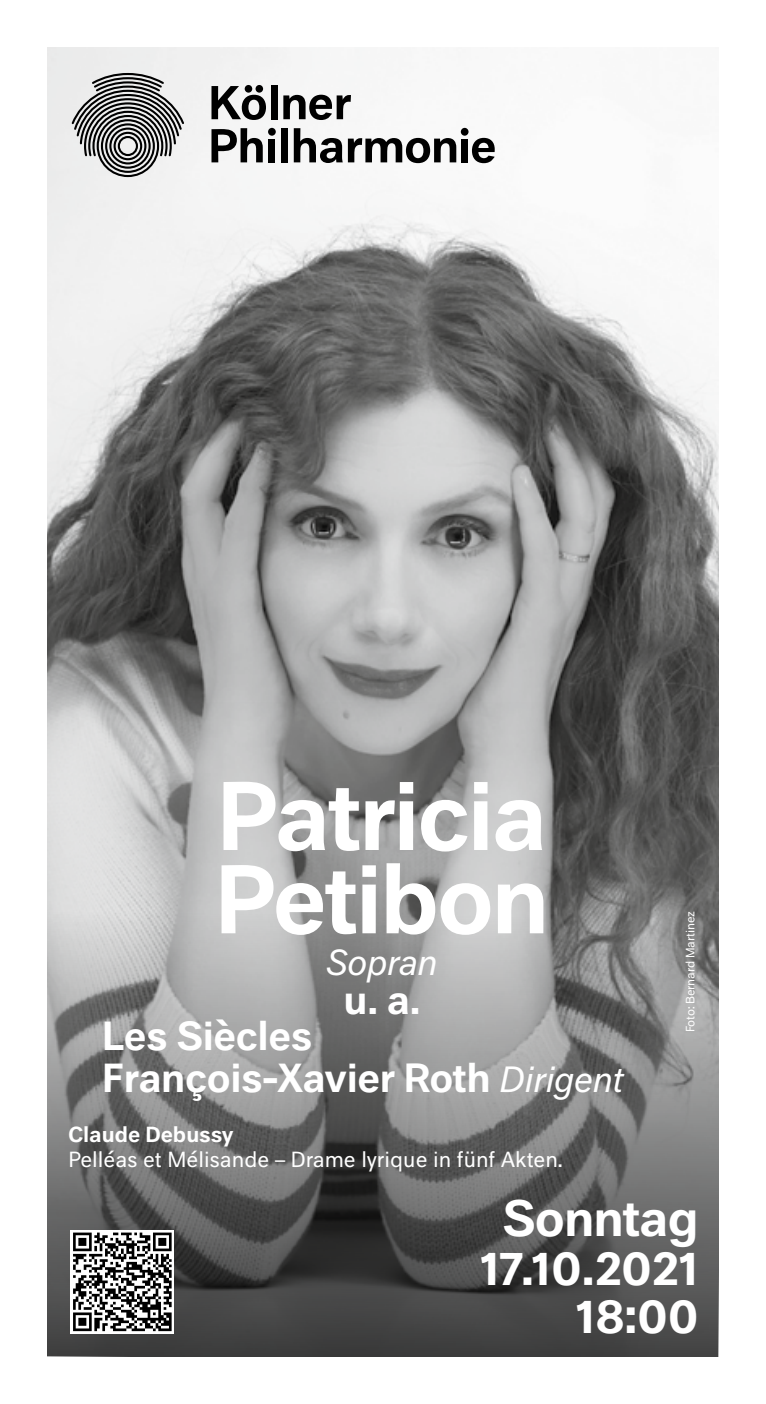
<style>
.page{position:relative;width:766px;height:1404px;background:#fff}
.page>*{position:absolute;margin:0;border:0;box-sizing:border-box;transform-origin:0 0}
.t1{font:500 90px/83.2px "Neutral BP";letter-spacing:-.03em;color:#fff}
.t2{font:500 47.25px/48.4px "Neutral BP";letter-spacing:-.02em;color:#fff;text-align:right}
.t3{font:500 37.57px/41.6px "Neutral BP";letter-spacing:-.01em;color:#fff}
.t4{font:italic 33.75px "Neutral BP";letter-spacing:-.01em;color:#fff}
.t5{font:20.25px "Neutral BP";color:#fff}
.t6{font:500 20.25px "Neutral BP";color:#fff}
.t7{font:11.25px "Neutral BP";letter-spacing:-.01em;color:#fff}
.s1{font-weight:400;font-style:italic;font-size:33.75px}
</style>
<div class="page">
<img style="left:48px;top:48px;width:670px;height:654px">
<svg style="left:48px;top:702px;width:670px;height:653px;background:#818181"></svg>
<hr style="left:714px;top:150px;width:4px;height:146px;background:#fafafa">
<svg style="left:72px;top:73px;width:114px;height:104px"></svg>
<svg style="left:211px;top:86px;width:55px;height:34px"></svg>
<div style="left:271px;top:85px;width:6px;height:34px;background:#000"></div>
<svg style="left:283px;top:95px;width:68px;height:25px"></svg>
<svg style="left:211px;top:128px;width:52px;height:34px"></svg>
<div style="left:268px;top:128px;width:8px;height:8px;background:#000;border-radius:50%"></div>
<div style="left:268px;top:139px;width:7px;height:23px;background:#000"></div>
<div style="left:281px;top:128px;width:6px;height:34px;background:#000"></div>
<svg style="left:294px;top:128px;width:48px;height:35px"></svg>
<svg style="left:348px;top:138px;width:108px;height:25px"></svg>
<div style="left:460px;top:128px;width:8px;height:8px;background:#000;border-radius:50%"></div>
<div style="left:461px;top:139px;width:7px;height:23px;background:#000"></div>
<svg style="left:472px;top:138px;width:22px;height:25px"></svg>
<svg style="left:70px;top:1229px;width:104px;height:104px"></svg>
<svg style="left:73px;top:1232px;width:98px;height:98px"></svg>
<h1 class="t1" style="left:215px;top:767px;width:336px">Patricia<br>Petibon</h1>
<h3 class="t4" style="left:326px;top:935px;width:113px">Sopran</h3>
<h3 class="t3" style="left:343px;top:976px;width:78px">u. a.</h3>
<h3 class="t3" style="left:102px;top:1012px;width:523px">Les Siècles<br>François-Xavier Roth <span class="s1">Dirigent</span></h3>
<p class="t6" style="left:68px;top:1118px;width:167px">Claude Debussy</p>
<p class="t5" style="left:68px;top:1143px;width:495px">Pelléas et Mélisande – Drame lyrique in fünf Akten.</p>
<p class="t7" style="left:681px;top:1032px;width:123px;rotate:-90deg">Foto: Bernard Martinez</p>
<h2 class="t2" style="left:479px;top:1190px;width:221px">Sonntag<br>17.10.2021<br>18:00</h2>
</div>
